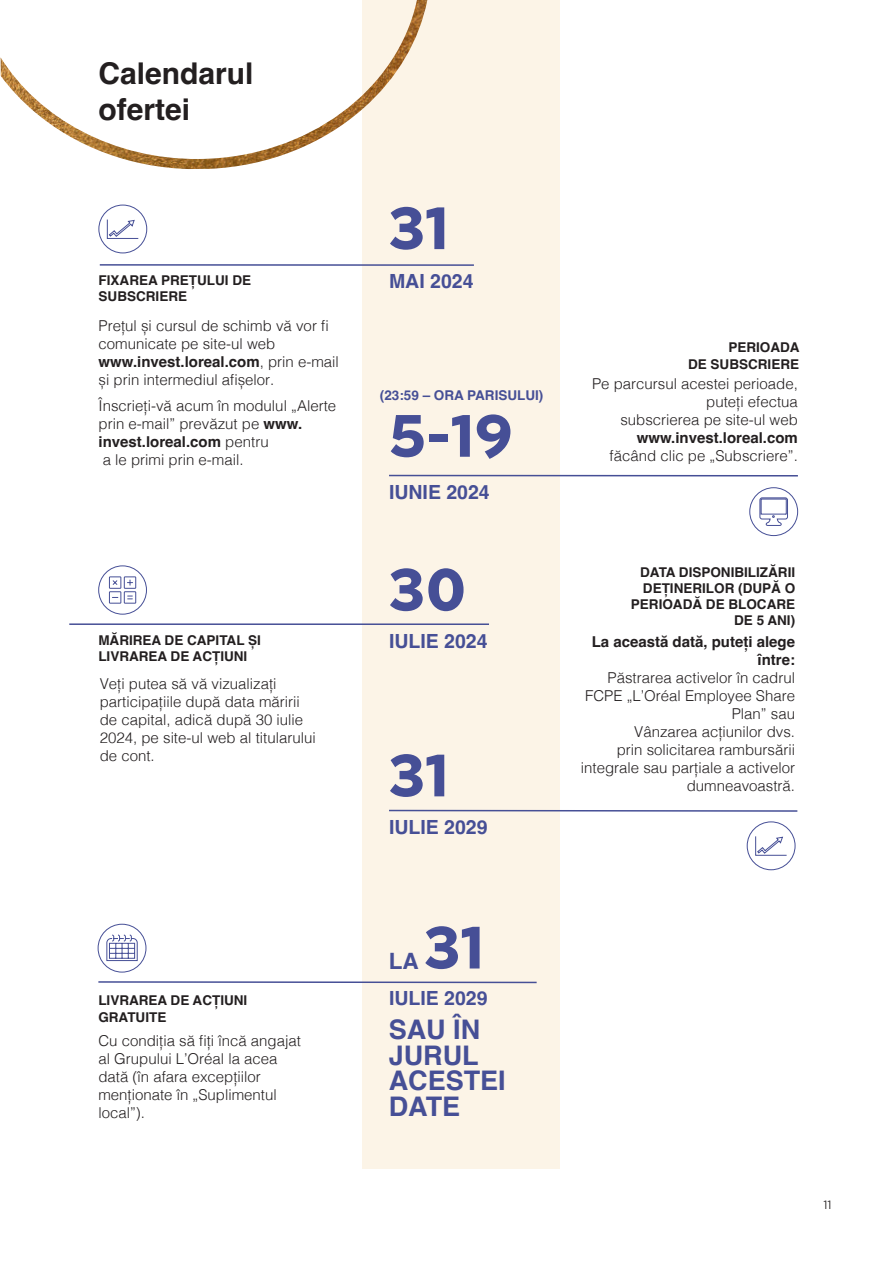
<style>
.page{position:relative;width:893px;height:1263px;background:#fff}
.page>*{position:absolute;margin:0;border:0;box-sizing:border-box;transform-origin:0 0}
.t1{font:900 60px "LOREAL Essentielle";letter-spacing:-.005em;color:#464f96}
.t2{font:700 30px/36px "Helvetica";color:#231f20}
.t3{font:700 27px/25.5px "Helvetica";color:#464f96}
.t4{font:700 22.5px "Helvetica";color:#464f96}
.t5{font:700 19.5px "Helvetica";color:#464f96}
.t6{font:300 15px/18px "Helvetica";color:#231f20}
.t7{font:700 13.5px/16.2px "Helvetica";color:#231f20;text-align:right}
.t8{font:700 13.5px "Helvetica";color:#464f96}
.t9{font:12px "LOREAL Essentielle";color:#231f20}
.s1{font-weight:700}
</style>
<div class="page">
<div style="left:362px;top:0;width:197px;height:1168px;background:#fcf4e7"></div>
<hr style="left:69px;top:623px;width:420px;height:2px;background:#464f96">
<svg style="left:389px;top:809px;width:409px;height:3px"></svg>
<hr style="left:100px;top:264px;width:374px;height:2px;background:#464f96">
<svg style="left:98px;top:204px;width:49px;height:50px"></svg>
<svg style="left:747px;top:821px;width:49px;height:49px"></svg>
<svg style="left:98px;top:981px;width:439px;height:3px"></svg>
<svg style="left:97px;top:924px;width:50px;height:49px"></svg>
<hr style="left:389px;top:475px;width:409px;height:1px;background:#464f96">
<div style="left:749px;top:487px;width:49px;height:49px;border:1px solid #464f96;border-radius:50%"></div>
<svg style="left:759px;top:497px;width:29px;height:29px"></svg>
<div style="left:98px;top:566px;width:49px;height:48px;border:1px solid #464f96;border-radius:50%"></div>
<svg style="left:109px;top:576px;width:27px;height:28px"></svg>
<img style="left:1px;top:0;width:426px;height:169px">
<p class="t2" style="left:98px;top:59px;width:157px">Calendarul ofertei</p>
<p class="t1" style="left:389px;top:191px;width:62px">31</p>
<p class="t7" style="left:99px;top:273px;width:154px">FIXAREA PREȚULUI DE</p>
<p class="t5" style="left:389px;top:269px;width:86px">MAI 2024</p>
<p class="t7" style="left:99px;top:290px;width:90px">SUBSCRIERE</p>
<p class="t6" style="left:99px;top:315px;width:242px">Prețul și cursul de schimb vă vor fi comunicate pe site-ul web <span class="s1">www.invest.loreal.com</span>, prin e-mail și prin intermediul afișelor.</p>
<p class="t6" style="left:99px;top:396px;width:239px">Înscrieți-vă acum în modulul „Alerte prin e-mail” prevăzut pe <span class="s1">www. invest.loreal.com</span> pentru<br>a le primi prin e-mail.</p>
<p class="t8" style="left:380px;top:387px;width:165px">(23:59 – ORA PARISULUI)</p>
<p class="t1" style="left:389px;top:399px;width:126px">5-19</p>
<p class="t5" style="left:389px;top:480px;width:102px">IUNIE 2024</p>
<p class="t1" style="left:389px;top:553px;width:80px">30</p>
<p class="t7" style="left:98px;top:633px;width:164px">MĂRIREA DE CAPITAL ȘI</p>
<p class="t5" style="left:389px;top:629px;width:100px">IULIE 2024</p>
<p class="t7" style="left:98px;top:650px;width:151px">LIVRAREA DE ACȚIUNI</p>
<p class="t6" style="left:100px;top:673px;width:217px">Veți putea să vă vizualizați participațiile după data măririi de capital, adică după 30 iulie<br>2024, pe site-ul web al titularului de cont.</p>
<p class="t7" style="left:98px;top:994px;width:151px;text-align:left">LIVRAREA DE ACȚIUNI<br>GRATUITE</p>
<p class="t6" style="left:98px;top:1030px;width:204px">Cu condiția să fiți încă angajat al Grupului L’Oréal la acea dată (în afara excepțiilor menționate în „Suplimentul local”).</p>
<p class="t1" style="left:389px;top:739px;width:62px">31</p>
<p class="t5" style="left:389px;top:815px;width:100px">IULIE 2029</p>
<p class="t1" style="left:424px;top:911px;width:62px">31</p>
<p class="t4" style="left:389px;top:947px;width:31px">LA</p>
<p class="t5" style="left:389px;top:986px;width:100px">IULIE 2029</p>
<p class="t3" style="left:389px;top:1020px;width:119px">SAU ÎN<br>JURUL<br>ACESTEI<br>DATE</p>
<p class="t7" style="left:688px;top:341px;width:113px">PERIOADA<br>DE SUBSCRIERE</p>
<p class="t6" style="left:592px;top:374px;width:207px;text-align:right">Pe parcursul acestei perioade, puteți efectua<br>subscrierea pe site-ul web <span class="s1">www.invest.loreal.com </span>făcând clic pe „Subscriere”.</p>
<p class="t7" style="left:631px;top:565px;width:166px">DATA DISPONIBILIZĂRII<br>DEȚINERILOR (DUPĂ O<br>PERIOADĂ DE BLOCARE<br>DE 5 ANI)</p>
<p class="t6" style="left:585px;top:632px;width:212px;text-align:right"><span class="s1">La această dată, puteți alege între:<br></span>Păstrarea activelor în cadrul<br>FCPE „L’Oréal Employee Share<br>Plan” sau</p>
<p class="t6" style="left:581px;top:722px;width:216px;text-align:right">Vânzarea acțiunilor dvs.<br>prin solicitarea rambursării integrale sau parțiale a activelor dumneavoastră.</p>
<p class="t9" style="left:823px;top:1197px;width:10px">11</p>
</div>
